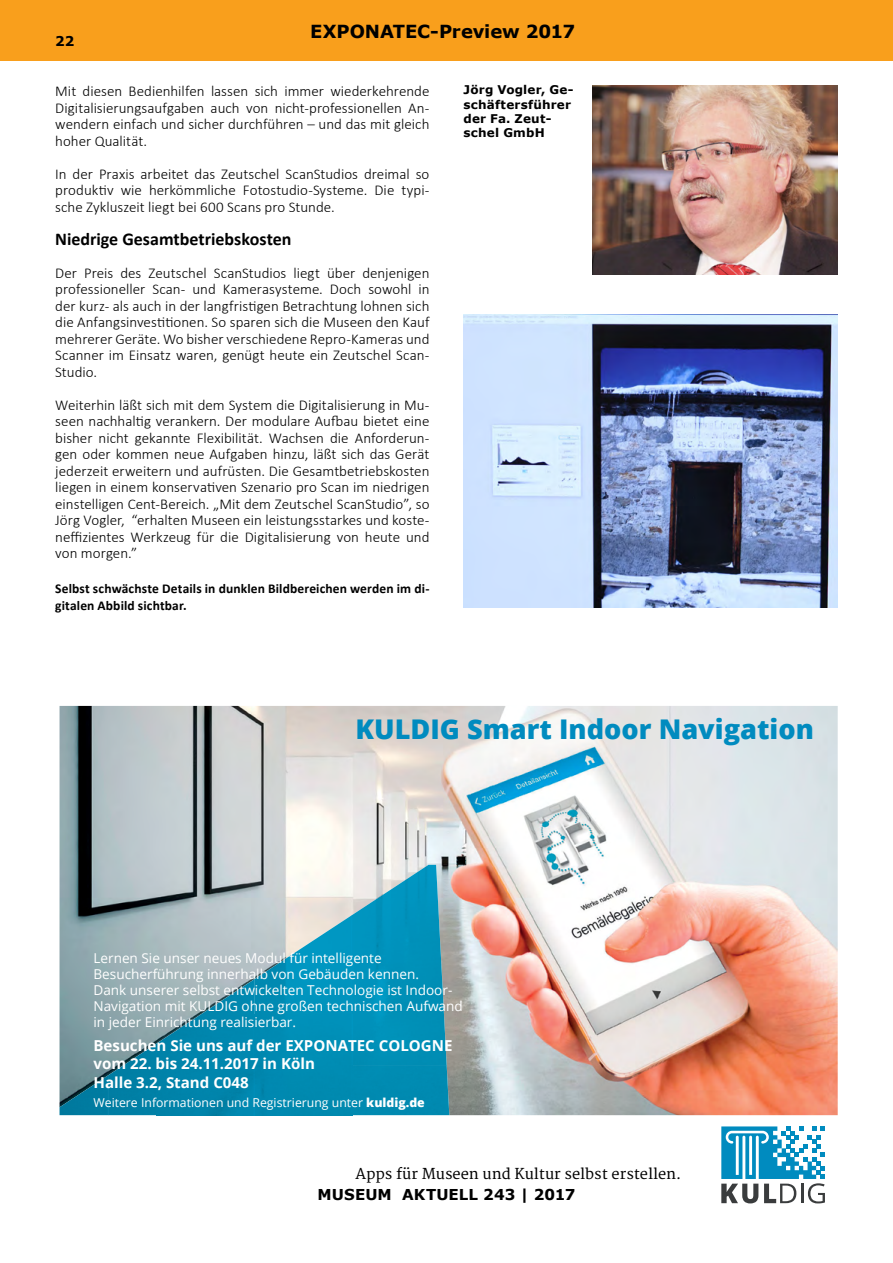
<style>
.page{position:relative;width:893px;height:1263px;background:#fff}
.page>*{position:absolute;margin:0;border:0;box-sizing:border-box;transform-origin:0 0}
.t1{font:800 27.15px "Open Sans";color:#008bbf}
.t2{font:700 18px "Calibri";color:#000}
.t3{font:700 18px "Verdana";letter-spacing:-.005em;color:#000}
.t4{font:700 15.15px/18.1px "Open Sans";color:#fff}
.t5{font:300 15px/16.5px "Calibri";color:#000;text-align:justify}
.t6{font:700 15px "Verdana";letter-spacing:.005em;color:#000}
.t7{font:14.55px "Merriweather";color:#000}
.t8{font:13.65px/15.9px "Open Sans";color:#fff}
.t9{font:700 13.5px/16.5px "Calibri";letter-spacing:.01em;color:#000}
.t10{font:700 13.5px "Verdana";color:#000}
.t11{font:12.3px "Open Sans";color:#fff}
.t12{font:12.15px "Open Sans";color:#fff}
.t13{font:700 12px/14.4px "Verdana";letter-spacing:.02em;color:#000}
.s1{font-weight:800}
</style>
<div class="page">
<img style="left:463px;top:314px;width:375px;height:294px">
<svg style="left:721px;top:1126px;width:104px;height:77px"></svg>
<img style="left:60px;top:706px;width:778px;height:409px">
<img style="left:352px;top:865px;width:89px;height:100px">
<img style="left:254px;top:915px;width:98px;height:200px">
<img style="left:157px;top:979px;width:98px;height:136px">
<img style="left:352px;top:965px;width:95px;height:100px">
<img style="left:108px;top:1043px;width:49px;height:72px">
<img style="left:60px;top:1075px;width:48px;height:40px">
<div style="left:352px;top:1065px;width:97px;height:50px;background:#008ab1"></div>
<div style="left:0;top:0;width:893px;height:61px;background:#f99f1c"></div>
<img style="left:592px;top:85px;width:246px;height:190px">
<p class="t3" style="left:310px;top:18px;width:266px">EXPONATEC-Preview 2017</p>
<p class="t10" style="left:55px;top:32px;width:21px">22</p>
<p class="t5" style="left:55px;top:83px;width:376px">Mit diesen Bedienhilfen lassen sich immer wiederkehrende Digitalisierungsaufgaben auch von nicht-professionellen An&shy;wendern einfach und sicher durchführen – und das mit gleich hoher Qualität.</p>
<p class="t5" style="left:55px;top:165px;width:376px">In der Praxis arbeitet das Zeutschel ScanStudios dreimal so produktiv wie herkömmliche Fotostudio-Systeme. Die typi&shy;sche Zykluszeit liegt bei 600 Scans pro Stunde.</p>
<p class="t2" style="left:55px;top:227px;width:238px">Niedrige Gesamtbetriebskosten</p>
<p class="t5" style="left:55px;top:264px;width:376px">Der Preis des Zeutschel ScanStudios liegt über denjenigen professioneller Scan- und Kamerasysteme. Doch sowohl in der kurz- als auch in der langfristigen Betrachtung lohnen sich die Anfangsinvestitionen. So sparen sich die Museen den Kauf mehrerer Geräte. Wo bisher verschiedene Repro-Kameras und Scanner im Einsatz waren, genügt heute ein Zeutschel Scan-Studio.</p>
<p class="t5" style="left:55px;top:396px;width:376px">Weiterhin läßt sich mit dem System die Digitalisierung in Mu&shy;seen nachhaltig verankern. Der modulare Aufbau bietet eine bisher nicht gekannte Flexibilität. Wachsen die Anforderun&shy;gen oder kommen neue Aufgaben hinzu, läßt sich das Gerät jederzeit erweitern und aufrüsten. Die Gesamtbetriebskosten liegen in einem konservativen Szenario pro Scan im niedrigen einstelligen Cent-Bereich. „Mit dem Zeutschel ScanStudio”, so Jörg Vogler, “erhalten Museen ein leistungsstarkes und koste&shy;neffizientes Werkzeug für die Digitalisierung von heute und von morgen.”</p>
<p class="t9" style="left:55px;top:580px;width:376px">Selbst schwächste Details in dunklen Bildbereichen werden im di&shy;gitalen Abbild sichtbar.</p>
<p class="t13" style="left:463px;top:82px;width:112px">Jörg Vogler, Ge&shy;schäftersführer der Fa. Zeut&shy;schel GmbH</p>
<h1 class="t1" style="left:356px;top:709px;width:460px">KULDIG Smart Indoor Navigation</h1>
<p class="t8" style="left:93px;top:950px;width:371px">Lernen Sie unser neues Modul für intelligente Besucherführung innerhalb von Gebäuden kennen.<br>Dank unserer selbst entwickelten Technologie ist Indoor-Navigation mit KULDIG ohne großen technischen Aufwand in jeder Einrichtung realisierbar.</p>
<p class="t4" style="left:93px;top:1036px;width:361px">Besuchen Sie uns auf der EXPONATEC COLOGNE vom 22. bis 24.11.2017 in Köln<br>Halle 3.2, Stand C048</p>
<p class="t11" style="left:93px;top:1094px;width:333px">Weitere Informationen und Registrierung unter <span class="s1">kuldig.de</span></p>
<p class="t12" style="left:100px;top:1094px;width:296px">For further information and demo access <span class="s1">kuldig.de</span></p>
<p class="t7" style="left:355px;top:1165px;width:327px">Apps für Museen und Kultur selbst erstellen.</p>
<p class="t6" style="left:318px;top:1184px;width:259px">MUSEUM AKTUELL 243 | 2017</p>
</div>
